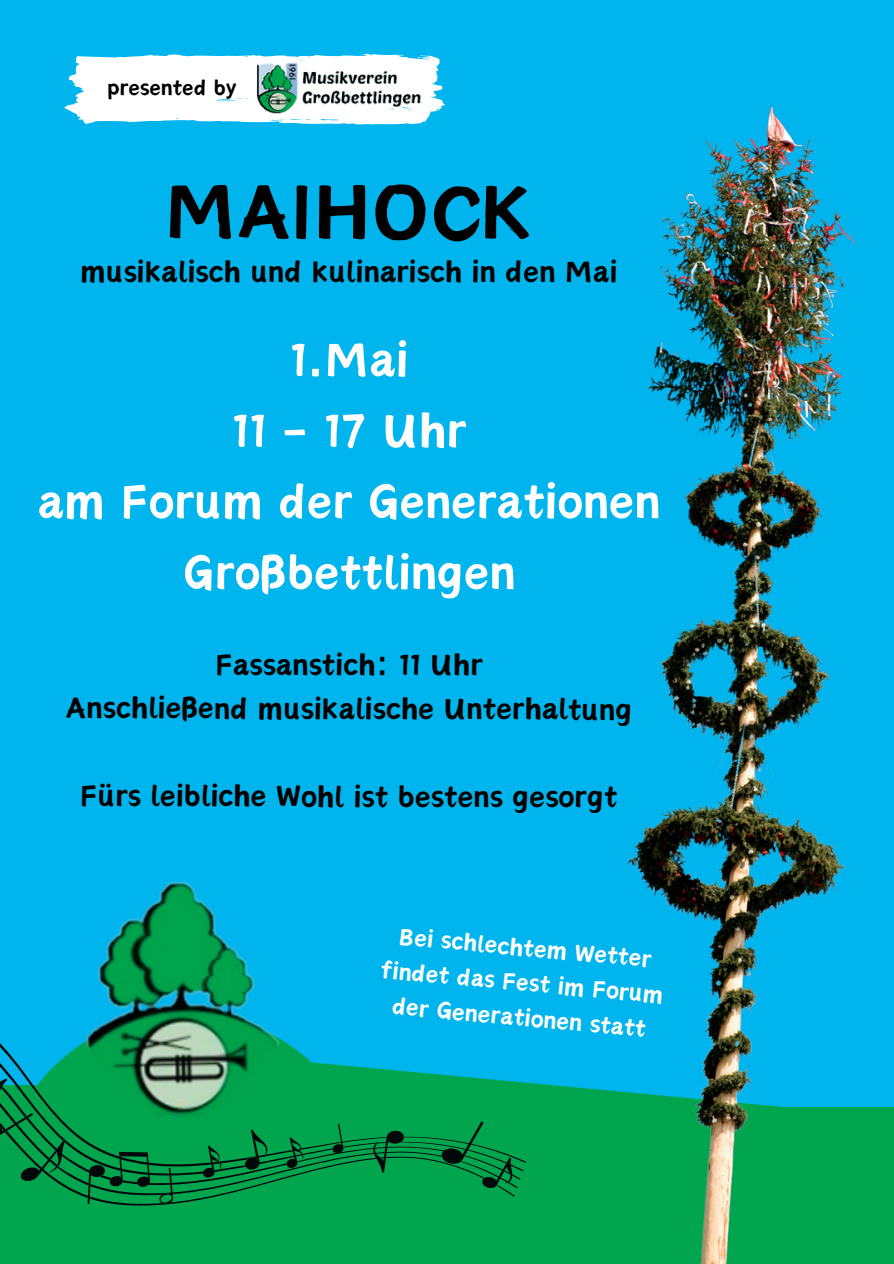
<style>
.page{position:relative;width:894px;height:1264px;background:#fff}
.page>*{position:absolute;margin:0;border:0;box-sizing:border-box;transform-origin:0 0}
.t1{font:97.5px "Canva Sword Like Dream";letter-spacing:-.005em;color:#000}
.t2{font:60px/70.8px "Canva Sword Like Dream";color:#fff;text-align:center}
.t3{font:37.5px/44px "Canva Sword Like Dream";color:#000;text-align:center}
.t4{font:30px/35px "Canva Sword Like Dream";color:#fff;text-align:center}
.t5{font:27px "Canva Sword Like Dream";color:#000}
</style>
<div class="page">
<div style="left:0;top:0;width:893px;height:1263px;background:#00b5ee"></div>
<svg style="left:64px;top:54px;width:180px;height:70px"></svg>
<img style="left:244px;top:53px;width:201px;height:72px">
<div style="left:526px;top:1082px;width:88px;height:103px;background:#00a54d"></div>
<img style="left:98px;top:881px;width:157px;height:139px">
<div style="left:0;top:1185px;width:893px;height:78px;background:#00a54d"></div>
<svg style="left:0;top:1020px;width:526px;height:186px;fill:#00a54d"></svg>
<svg style="left:332px;top:1123px;width:11px;height:30px"></svg>
<svg style="left:369px;top:1129px;width:36px;height:43px"></svg>
<svg style="left:440px;top:1121px;width:76px;height:67px"></svg>
<svg style="left:0;top:1049px;width:303px;height:155px"></svg>
<img style="left:614px;top:106px;width:279px;height:1157px">
<h3 class="t5" style="left:107px;top:75px;width:131px">presented by</h3>
<h2 class="t1" style="left:164px;top:166px;width:371px">MAIHOCK</h2>
<h3 class="t3" style="left:80px;top:251px;width:538px">musikalisch und kulinarisch in den Mai</h3>
<h3 class="t2" style="left:289px;top:326px;width:120px">1.Mai</h3>
<p class="t2" style="left:37px;top:397px;width:624px">11 - 17 Uhr<br>am Forum der Generationen<br>Großbettlingen</p>
<p class="t3" style="left:66px;top:644px;width:568px">Fassanstich: 11 Uhr<br>Anschließend musikalische Unterhaltung</p>
<h1 class="t3" style="left:80px;top:775px;width:538px">Fürs leibliche Wohl ist bestens gesorgt</h1>
<p class="t4" style="left:385px;top:918px;width:285px;rotate:5deg">Bei schlechtem Wetter findet das Fest im Forum der Generationen statt</p>
</div>
